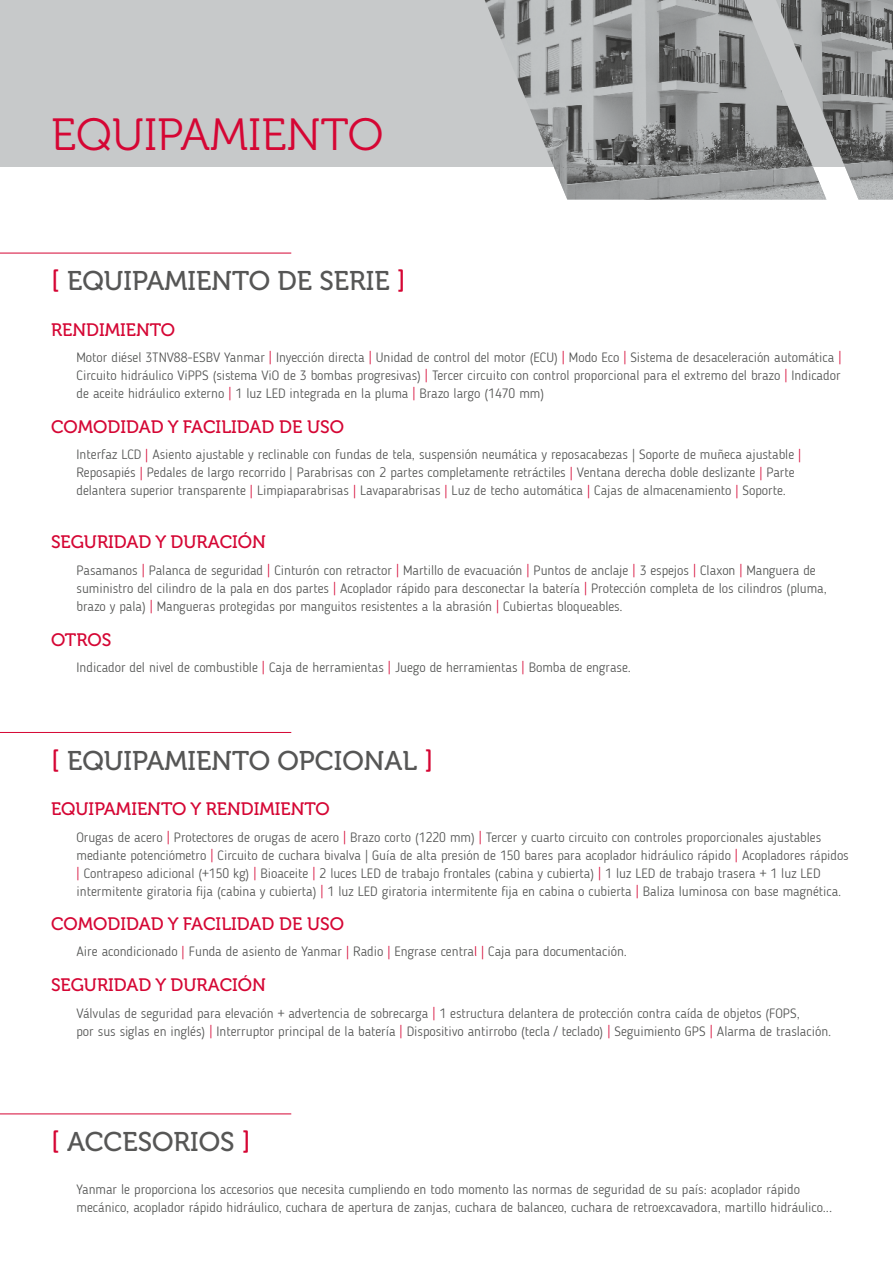
<style>
.page{position:relative;width:893px;height:1263px;background:#fff}
.page>*{position:absolute;margin:0;border:0;box-sizing:border-box;transform-origin:0 0}
.t1{font:45px "Museo 300";color:#d50634}
.t2{font:27px "Museo 500";color:#565655}
.t3{font:18px "Museo 500";color:#d50634}
.t4{font:300 13.5px/18px "Blogger Sans";color:#535453}
.s1{color:#d50634}
</style>
<div class="page">
<div style="left:0;top:0;width:893px;height:167px;background:#c7c9ca"></div>
<img style="left:485px;top:0;width:408px;height:200px">
<hr style="left:0;top:732px;width:291px;height:1px;background:#d50634">
<hr style="left:0;top:253px;width:291px;height:1px;background:#d50634">
<hr style="left:0;top:1113px;width:291px;height:1px;background:#d50634">
<h1 class="t1" style="left:51px;top:110px;width:334px">EQUIPAMIENTO</h1>
<h2 class="t2" style="left:51px;top:266px;width:356px"><span class="s1">[</span> EQUIPAMIENTO DE SERIE <span class="s1">]</span></h2>
<h3 class="t3" style="left:51px;top:320px;width:126px">RENDIMIENTO</h3>
<p class="t4" style="left:77px;top:348px;width:766px;text-align:justify">Motor diésel 3TNV88-ESBV Yanmar <span class="s1">|</span> Inyección directa <span class="s1">|</span> Unidad de control del motor (ECU) <span class="s1">|</span> Modo Eco <span class="s1">|</span> Sistema de desaceleración automática <span class="s1">| </span>Circuito hidráulico ViPPS (sistema ViO de 3 bombas progresivas) <span class="s1">|</span> Tercer circuito con control proporcional para el extremo del brazo <span class="s1">|</span> Indicador de aceite hidráulico externo <span class="s1">|</span> 1 luz LED integrada en la pluma <span class="s1">|</span> Brazo largo (1470 mm)</p>
<h3 class="t3" style="left:51px;top:417px;width:295px">COMODIDAD Y FACILIDAD DE USO</h3>
<p class="t4" style="left:77px;top:446px;width:726px">Interfaz LCD <span class="s1">|</span> Asiento ajustable y reclinable con fundas de tela, suspensión neumática y reposacabezas | Soporte de muñeca ajustable <span class="s1">|<br></span>Reposapiés <span class="s1">|</span> Pedales de largo recorrido | Parabrisas con 2 partes completamente retráctiles <span class="s1">|</span> Ventana derecha doble deslizante <span class="s1">|</span> Parte delantera superior transparente <span class="s1">|</span> Limpiaparabrisas <span class="s1">|</span> Lavaparabrisas <span class="s1">|</span> Luz de techo automática <span class="s1">|</span> Cajas de almacenamiento <span class="s1">|</span> Soporte.</p>
<h3 class="t3" style="left:51px;top:532px;width:216px">SEGURIDAD Y DURACIÓN</h3>
<p class="t4" style="left:77px;top:561px;width:752px">Pasamanos <span class="s1">|</span> Palanca de seguridad <span class="s1">|</span> Cinturón con retractor <span class="s1">|</span> Martillo de evacuación <span class="s1">|</span> Puntos de anclaje <span class="s1">|</span> 3 espejos <span class="s1">|</span> Claxon <span class="s1">|</span> Manguera de suministro del cilindro de la pala en dos partes <span class="s1">|</span> Acoplador rápido para desconectar la batería <span class="s1">|</span> Protección completa de los cilindros (pluma, brazo y pala) <span class="s1">|</span> Mangueras protegidas por manguitos resistentes a la abrasión <span class="s1">|</span> Cubiertas bloqueables.</p>
<h3 class="t3" style="left:51px;top:629px;width:62px">OTROS</h3>
<p class="t4" style="left:77px;top:658px;width:556px">Indicador del nivel de combustible <span class="s1">|</span> Caja de herramientas <span class="s1">|</span> Juego de herramientas <span class="s1">|</span> Bomba de engrase.</p>
<h2 class="t2" style="left:51px;top:746px;width:384px"><span class="s1">[</span> EQUIPAMIENTO OPCIONAL <span class="s1">]</span></h2>
<h3 class="t3" style="left:51px;top:799px;width:280px">EQUIPAMIENTO Y RENDIMIENTO</h3>
<p class="t4" style="left:77px;top:828px;width:774px">Orugas de acero <span class="s1">|</span> Protectores de orugas de acero <span class="s1">|</span> Brazo corto (1220 mm) <span class="s1">|</span> Tercer y cuarto circuito con controles proporcionales ajustables mediante potenciómetro <span class="s1">|</span> Circuito de cuchara bivalva | Guía de alta presión de 150 bares para acoplador hidráulico rápido <span class="s1">|</span> Acopladores rápidos <span class="s1">|</span> Contrapeso adicional (+150 kg) <span class="s1">|</span> Bioaceite <span class="s1">|</span> 2 luces LED de trabajo frontales (cabina y cubierta) <span class="s1">|</span> 1 luz LED de trabajo trasera + 1 luz LED intermitente giratoria fija (cabina y cubierta) <span class="s1">|</span> 1 luz LED giratoria intermitente fija en cabina o cubierta <span class="s1">|</span> Baliza luminosa con base magnética.</p>
<h3 class="t3" style="left:51px;top:914px;width:295px">COMODIDAD Y FACILIDAD DE USO</h3>
<p class="t4" style="left:77px;top:943px;width:552px">Aire acondicionado <span class="s1">|</span> Funda de asiento de Yanmar <span class="s1">|</span> Radio <span class="s1">|</span> Engrase centra<span class="s1">l |</span> Caja para documentación.</p>
<h3 class="t3" style="left:51px;top:975px;width:216px">SEGURIDAD Y DURACIÓN</h3>
<p class="t4" style="left:77px;top:1004px;width:756px">Válvulas de seguridad para elevación + advertencia de sobrecarga <span class="s1">|</span> 1 estructura delantera de protección contra caída de objetos (FOPS,<br>por sus siglas en inglés) <span class="s1">|</span> Interruptor principal de la batería <span class="s1">|</span> Dispositivo antirrobo (tecla / teclado) <span class="s1">|</span> Seguimiento GPS <span class="s1">|</span> Alarma de traslación.</p>
<h2 class="t2" style="left:51px;top:1127px;width:201px"><span class="s1">[</span> ACCESORIOS <span class="s1">]</span></h2>
<p class="t4" style="left:77px;top:1180px;width:757px">Yanmar le proporciona los accesorios que necesita cumpliendo en todo momento las normas de seguridad de su país: acoplador rápido mecánico, acoplador rápido hidráulico, cuchara de apertura de zanjas, cuchara de balanceo, cuchara de retroexcavadora, martillo hidráulico...</p>
</div>
